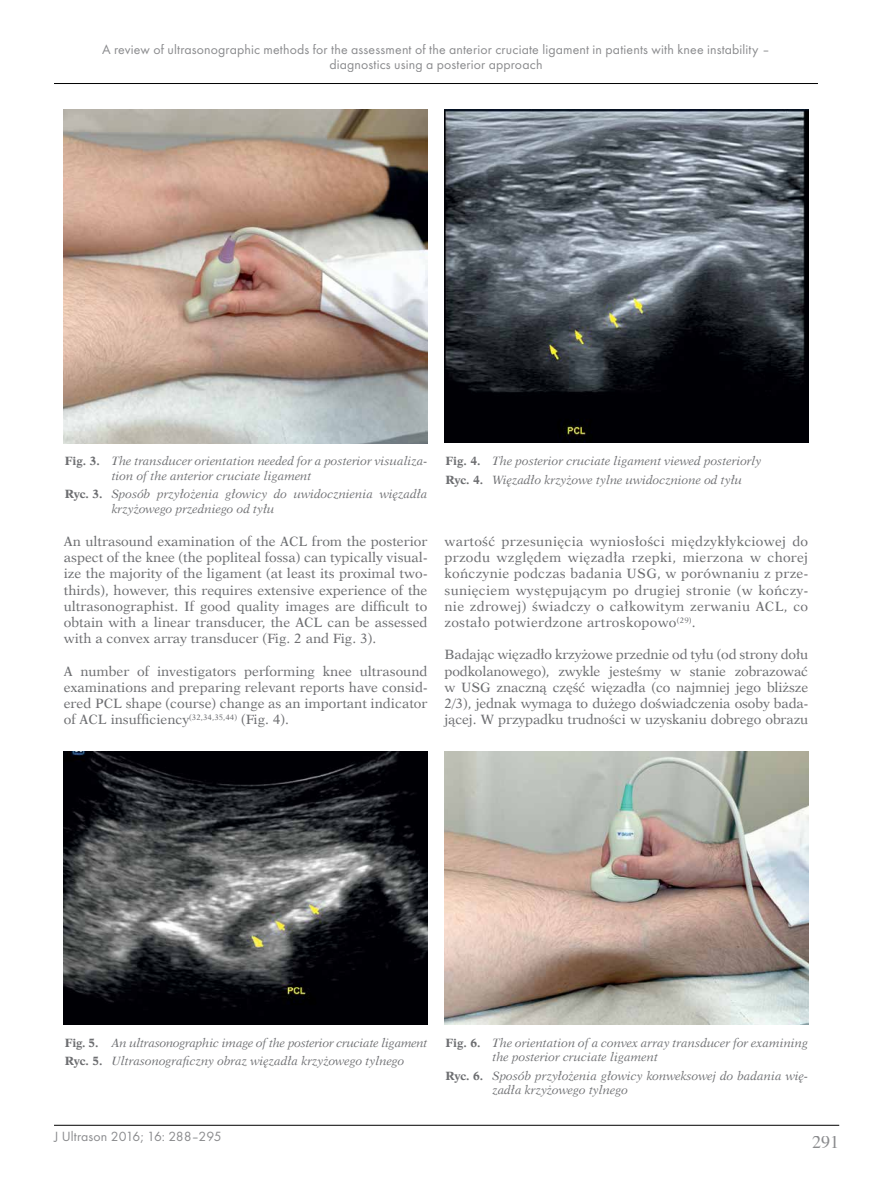
<style>
.page{position:relative;width:872px;height:1191px;background:#fff}
.page>*{position:absolute;margin:0;border:0;box-sizing:border-box;transform-origin:0 0}
.t1{font:18px "Times";color:#6d6e71}
.t2{font:13.8px/14.4px "Futura TCE";letter-spacing:.01em;color:#6d6e71;text-align:center}
.t3{font:13.5px/16.2px "Dutch 823 EU";color:#6d6e71;text-align:justify}
.t4{font:italic 12px/14.4px "Dutch 823 EU";color:#6d6e71}
.t5{font:italic 12px/18.6px "Dutch 823 EU";letter-spacing:-.02em;color:#6d6e71}
.s1{font-weight:700;font-style:normal}
</style>
<div class="page">
<hr style="left:54px;top:1125px;width:785px;height:1px;background:#000">
<hr style="left:54px;top:83px;width:764px;height:1px;background:#000">
<img style="left:64px;top:109px;width:363px;height:334px">
<img style="left:444px;top:752px;width:364px;height:272px">
<img style="left:444px;top:109px;width:364px;height:333px">
<img style="left:64px;top:752px;width:363px;height:272px">
<p class="t2" style="left:102px;top:42px;width:669px">A review of ultrasonographic methods for the assessment of the anterior cruciate ligament in patients with knee instability – diagnostics using a posterior approach</p>
<p class="t4" style="left:112px;top:454px;width:317px;text-indent:-47px"><span class="s1">Fig. 3.</span> The transducer orientation needed for a posterior visualiza&shy;tion of the anterior cruciate ligament</p>
<p class="t4" style="left:112px;top:487px;width:317px;text-indent:-47px"><span class="s1">Ryc. 3.</span> Sposób przyłożenia głowicy do uwidocznienia więzadła krzyżowego przedniego od tyłu</p>
<p class="t3" style="left:64px;top:533px;width:365px">An ultrasound examination of the ACL from the posterior aspect of the knee (the popliteal fossa) can typically visual&shy;ize the majority of the ligament (at least its proximal two&shy;thirds), however, this requires extensive experience of the ultrasonographist. If good quality images are difficult to obtain with a linear transducer, the ACL can be assessed with a convex array transducer (Fig. 2 and Fig. 3).</p>
<p class="t3" style="left:64px;top:663px;width:365px">A number of investigators performing knee ultrasound examinations and preparing relevant reports have consid&shy;ered PCL shape (course) change as an important indicator of ACL insufficiency<sup>(32,34,35,44)</sup> (Fig. 4).</p>
<p class="t4" style="left:445px;top:452px;width:317px;line-height:18.6px"><span class="s1">Fig. 4.</span> The posterior cruciate ligament viewed posteriorly<br><span class="s1">Ryc. 4.</span> Więzadło krzyżowe tylne uwidocznione od tyłu</p>
<p class="t3" style="left:444px;top:533px;width:365px">wartość przesunięcia wyniosłości międzykłykciowej do przodu względem więzadła rzepki, mierzona w chorej kończynie podczas badania USG, w porównaniu z prze&shy;sunięciem występującym po drugiej stronie (w kończy&shy;nie zdrowej) świadczy o całkowitym zerwaniu ACL, co zostało potwierdzone artroskopowo<sup>(29)</sup>.</p>
<p class="t3" style="left:444px;top:647px;width:365px">Badając więzadło krzyżowe przednie od tyłu (od strony dołu podkolanowego), zwykle jesteśmy w stanie zobrazować w USG znaczną część więzadła (co najmniej jego bliższe 2/3), jednak wymaga to dużego doświadczenia osoby bada&shy;jącej. W przypadku trudności w uzyskaniu dobrego obrazu</p>
<p class="t5" style="left:65px;top:1033px;width:364px"><span class="s1">Fig. 5.</span> An ultrasonographic image of the posterior cruciate ligament<br><span class="s1">Ryc. 5.</span> Ultrasonograficzny obraz więzadła krzyżowego tylnego</p>
<p class="t2" style="left:54px;top:1128px;width:169px">J Ultrason 2016; 16: 288–295</p>
<p class="t4" style="left:492px;top:1035px;width:317px;text-indent:-47px"><span class="s1">Fig. 6.</span> The orientation of a convex array transducer for examining the posterior cruciate ligament</p>
<p class="t4" style="left:492px;top:1068px;width:317px;text-indent:-47px"><span class="s1">Ryc. 6.</span> Sposób przyłożenia głowicy konweksowej do badania wię&shy;zadła krzyżowego tylnego</p>
<h1 class="t1" style="left:812px;top:1125px;width:28px">291</h1>
</div>
